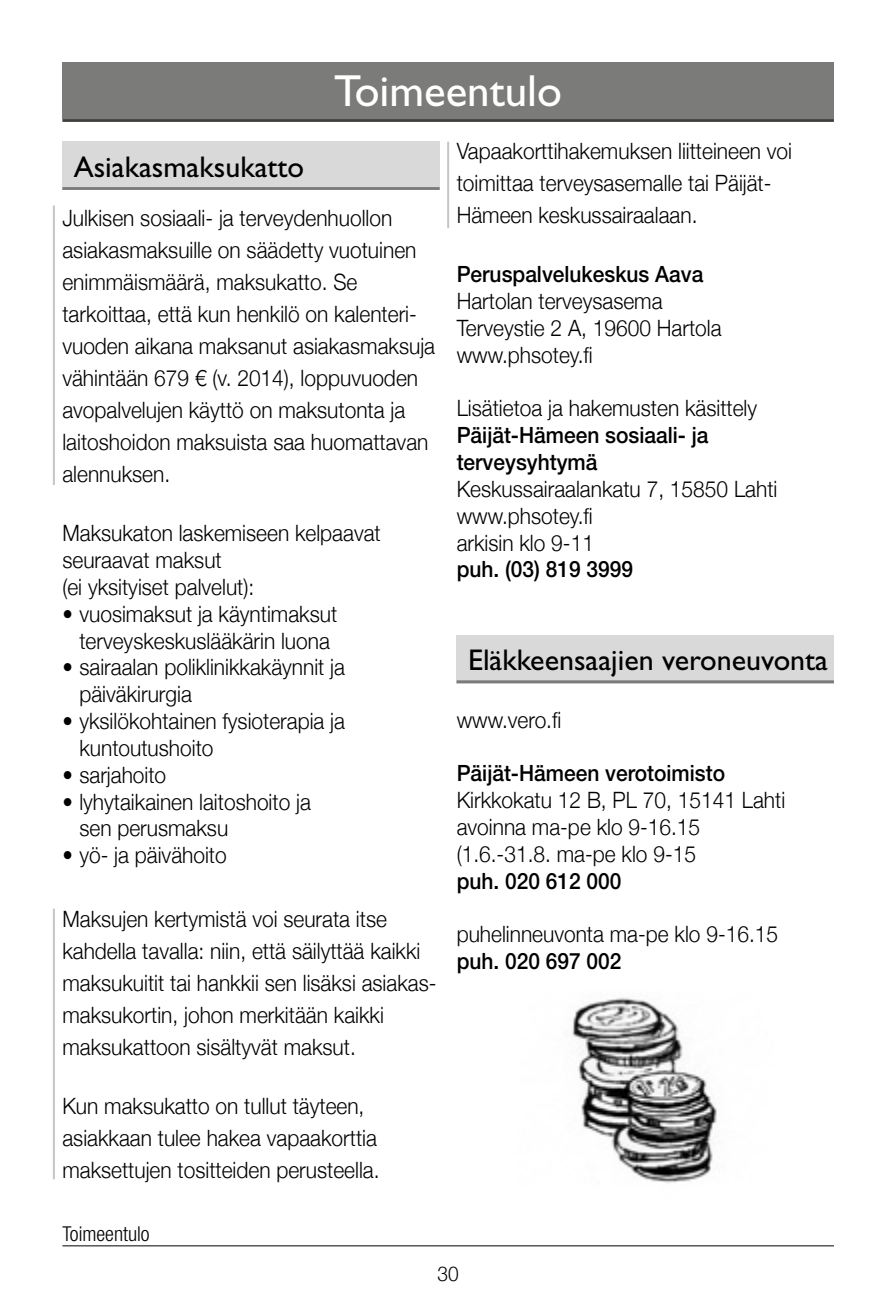
<style>
.page{position:relative;width:885px;height:1304px;background:#fff}
.page>*{position:absolute;margin:0;border:0;box-sizing:border-box;transform-origin:0 0}
.Normaali{font:45px "Gill Sans";color:#fff}
.Normaali-2{font:30px "Gill Sans";color:#000}
.Leipis{font:300 22.4px/32px "Helvetica Neue";color:#000;scale:.93 1}
.Leipis_tabula_sis{font:300 22.4px/26.8px "Helvetica Neue";color:#000;scale:.93 1}
.lih_nimi_ja_nro{font:500 22.4px/26.8px "Helvetica Neue";color:#000;scale:.93 1}
.Normaali-3{font:300 condensed 20.4px "Helvetica Neue";color:#000}
.t1{font:300 20.4px "Helvetica Neue";color:#000;scale:.93 1}
</style>
<div class="page">
<hr style="left:62px;top:1245px;width:771px;height:1px;background:#000">
<hr style="left:53px;top:206px;width:2px;height:279px;background:#c5c5c5">
<hr style="left:53px;top:909px;width:2px;height:270px;background:#c5c5c5">
<hr style="left:447px;top:142px;width:2px;height:86px;background:#c5c5c5">
<div style="left:62px;top:62px;width:771px;height:57px;background:#7b7b7a"></div>
<hr style="left:62px;top:119px;width:771px;height:3px;background:#3f3e3e">
<div style="left:62px;top:142px;width:377px;height:48px;background:#d9d9d9"></div>
<hr style="left:62px;top:187px;width:377px;height:3px;background:#7b7b7a">
<div style="left:456px;top:635px;width:377px;height:48px;background:#d9d9d9"></div>
<hr style="left:456px;top:680px;width:377px;height:3px;background:#7b7b7a">
<img style="left:572px;top:997px;width:145px;height:186px">
<p class="Normaali" style="left:334px;top:65px;width:229px">Toimeentulo</p>
<p class="Normaali-2" style="left:74px;top:150px;width:232px">Asiakasmaksukatto</p>
<p class="Leipis" style="left:62px;top:201px;width:402px">Julkisen sosiaali- ja terveydenhuollon asiakasmaksuille on säädetty vuotuinen enimmäismäärä, maksukatto. Se tarkoittaa, että kun henkilö on kalenteri&shy;vuoden aikana maksanut asiakasmaksuja vähintään 679 € (v. 2014), loppuvuoden avopalvelujen käyttö on maksutonta ja laitoshoidon maksuista saa huomattavan alennuksen.</p>
<p class="Leipis" style="left:62px;top:519px;width:344px;line-height:26.8px">Maksukaton laskemiseen kelpaavat seuraavat maksut</p>
<p class="Leipis" style="left:62px;top:570px;width:208px">(ei yksityiset palvelut):</p>
<p class="Leipis_tabula_sis" style="left:62px;top:600px;width:297px;text-align:center">• vuosimaksut ja käyntimaksut terveyskeskuslääkärin luona</p>
<p class="Leipis_tabula_sis" style="left:79px;top:654px;width:287px;text-indent:-17px">• sairaalan poliklinikkakäynnit ja päiväkirurgia</p>
<p class="Leipis_tabula_sis" style="left:79px;top:707px;width:287px;text-indent:-17px">• yksilökohtainen fysioterapia ja kuntoutushoito</p>
<p class="Leipis_tabula_sis" style="left:62px;top:761px;width:113px">• sarjahoito</p>
<p class="Leipis_tabula_sis" style="left:79px;top:788px;width:250px;text-indent:-17px">• lyhytaikainen laitoshoito ja sen perusmaksu</p>
<p class="Leipis_tabula_sis" style="left:62px;top:841px;width:178px">• yö- ja päivähoito</p>
<p class="Leipis" style="left:62px;top:903px;width:401px">Maksujen kertymistä voi seurata itse kahdella tavalla: niin, että säilyttää kaikki maksukuitit tai hankkii sen lisäksi asiakas&shy;maksukortin, johon merkitään kaikki maksukattoon sisältyvät maksut.</p>
<p class="Leipis" style="left:62px;top:1090px;width:342px">Kun maksukatto on tullut täyteen, asiakkaan tulee hakea vapaakorttia maksettujen tositteiden perusteella.</p>
<p class="Normaali-3" style="left:62px;top:1222px;width:89px">Toimeentulo</p>
<p class="Leipis" style="left:456px;top:135px;width:362px">Vapaakorttihakemuksen liitteineen voi toimittaa terveysasemalle tai Päijät-<br>Hämeen keskussairaalaan.</p>
<p class="lih_nimi_ja_nro" style="left:456px;top:260px;width:267px">Peruspalvelukeskus Aava</p>
<p class="Leipis_tabula_sis" style="left:456px;top:287px;width:223px">Hartolan terveysasema</p>
<p class="Leipis_tabula_sis" style="left:456px;top:314px;width:286px">Terveystie 2 A, 19600 Hartola</p>
<p class="Leipis_tabula_sis" style="left:456px;top:341px;width:148px">www.phsotey.fi</p>
<p class="Leipis_tabula_sis" style="left:456px;top:394px;width:324px">Lisätietoa ja hakemusten käsittely</p>
<p class="lih_nimi_ja_nro" style="left:456px;top:422px;width:272px">Päijät-Hämeen sosiaali- ja terveysyhtymä</p>
<p class="Leipis_tabula_sis" style="left:456px;top:475px;width:346px">Keskussairaalankatu 7, 15850 Lahti</p>
<p class="Leipis_tabula_sis" style="left:456px;top:502px;width:148px">www.phsotey.fi</p>
<p class="Leipis_tabula_sis" style="left:456px;top:529px;width:149px">arkisin klo 9-11</p>
<p class="lih_nimi_ja_nro" style="left:456px;top:556px;width:191px">puh. (03) 819 3999</p>
<p class="Normaali-2" style="left:468px;top:643px;width:361px">Eläkkeensaajien veroneuvonta</p>
<p class="Leipis" style="left:456px;top:703px;width:114px">www.vero.fi</p>
<p class="lih_nimi_ja_nro" style="left:456px;top:760px;width:290px">Päijät-Hämeen verotoimisto</p>
<p class="Leipis" style="left:456px;top:784px;width:355px">Kirkkokatu 12 B, PL 70, 15141 Lahti</p>
<p class="Leipis" style="left:456px;top:810px;width:263px">avoinna ma-pe klo 9-16.15</p>
<p class="Leipis" style="left:456px;top:837px;width:259px">(1.6.-31.8. ma-pe klo 9-15</p>
<p class="lih_nimi_ja_nro" style="left:456px;top:867px;width:179px">puh. 020 612 000</p>
<p class="Leipis" style="left:456px;top:918px;width:347px">puhelinneuvonta ma-pe klo 9-16.15</p>
<p class="lih_nimi_ja_nro" style="left:456px;top:948px;width:179px">puh. 020 697 002</p>
<p class="t1" style="left:437px;top:1262px;width:24px">30</p>
</div>
